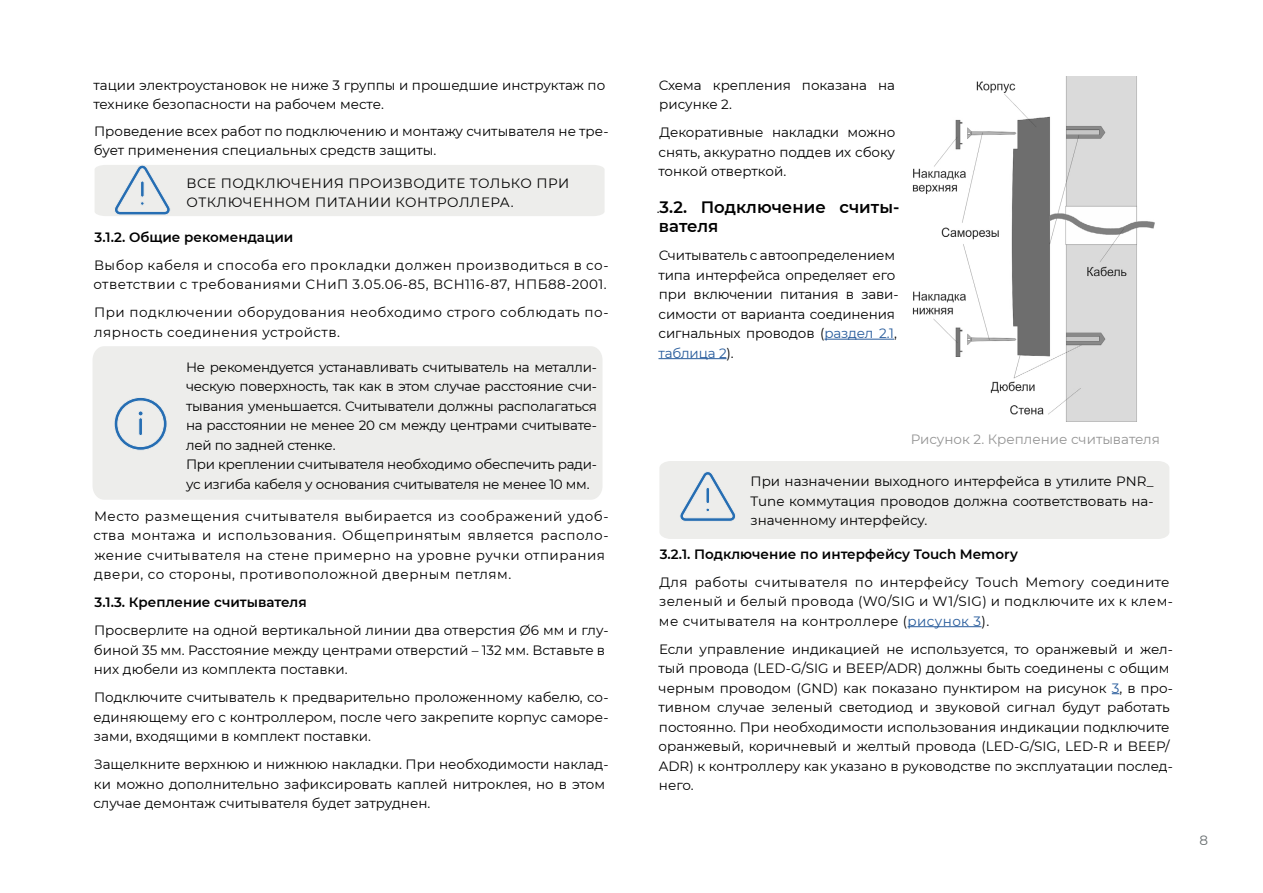
<style>
.page{position:relative;width:1263px;height:893px;background:#fff}
.page>*{position:absolute;margin:0;border:0;box-sizing:border-box;transform-origin:0 0}
.абзац2{font:600 16.5px/19.5px "Montserrat";color:#000}
.абзац2-2{font:13.5px/19.5px "Montserrat";color:#000}
.абзац2-3{font:13.5px/19.5px "Montserrat";letter-spacing:.035em;color:#000}
.текст{font:13.5px/19.5px "Montserrat";letter-spacing:.03em;color:#000}
.абзац2-4{font:13.5px/19.5px "Montserrat";letter-spacing:-.02em;color:#000}
.абзац2-5{font:600 13.5px "Montserrat";color:#000}
.текст-2{font:13.5px "Montserrat";color:#949494}
.Подзаголовок{font:600 13.5px "Montserrat";color:#000}
.t1{font:13.5px "Montserrat";color:#686e70}
.s1{font-weight:400;font-size:13.5px}
.s2{color:#275b9b}
</style>
<div class="page">
<hr style="left:824px;top:339px;width:70px;height:1px;background:#275b9b">
<hr style="left:658px;top:358px;width:68px;height:1px;background:#275b9b">
<hr style="left:908px;top:626px;width:73px;height:1px;background:#275b9b">
<div style="left:95px;top:165px;width:509px;height:51px;background:#ededeb"></div>
<div style="left:93px;top:346px;width:509px;height:154px;background:#ededeb"></div>
<svg style="left:113px;top:397px;width:55px;height:54px;background:#cdd8e2"></svg>
<img style="left:912px;top:77px;width:243px;height:344px">
<div style="left:659px;top:461px;width:510px;height:78px;background:#ededeb"></div>
<p class="абзац2-2" style="left:93px;top:75px;width:513px">тации электроустановок не ниже 3 группы и прошедшие инструктаж по технике безопасности на рабочем месте.</p>
<p class="абзац2-2" style="left:94px;top:121px;width:516px">Проведение всех работ по подключению и монтажу считывателя не тре&shy;бует применения специальных средств защиты.</p>
<p class="абзац2-3" style="left:187px;top:173px;width:384px">ВСЕ ПОДКЛЮЧЕНИЯ ПРОИЗВОДИТЕ ТОЛЬКО ПРИ<br>ОТКЛЮЧЕННОМ ПИТАНИИ КОНТРОЛЛЕРА.</p>
<p class="Подзаголовок" style="left:95px;top:227px;width:200px">3.1.2. Общие рекомендации</p>
<p class="абзац2-3" style="left:93px;top:255px;width:516px">Выбор кабеля и способа его прокладки должен производиться в со&shy;ответствии с требованиями СНиП 3.05.06-85, ВСН116-87, НПБ88-2001.</p>
<p class="абзац2-3" style="left:94px;top:302px;width:516px">При подключении оборудования необходимо строго соблюдать по&shy;лярность соединения устройств.</p>
<p class="абзац2-2" style="left:186px;top:357px;width:412px;text-align:justify">Не рекомендуется устанавливать считыватель на металли&shy;ческую поверхность, так как в этом случае расстояние счи&shy;тывания уменьшается. Считыватели должны располагаться на расстоянии не менее 20 см между центрами считывате&shy;лей по задней стенке.</p>
<p class="абзац2-4" style="left:186px;top:454px;width:412px">При креплении считывателя необходимо обеспечить ради&shy;ус изгиба кабеля у основания считывателя не менее 10 мм.</p>
<p class="абзац2-3" style="left:93px;top:506px;width:516px">Место размещения считывателя выбирается из соображений удоб&shy;ства монтажа и использования. Общепринятым является располо&shy;жение считывателя на стене примерно на уровне ручки отпирания двери, со стороны, противоположной дверным петлям.</p>
<p class="абзац2-5" style="left:95px;top:593px;width:214px">3.1.3. Крепление считывателя</p>
<p class="абзац2-2" style="left:94px;top:620px;width:516px">Просверлите на одной вертикальной линии два отверстия Ø6 мм и глу&shy;биной 35 мм. Расстояние между центрами отверстий – 132 мм. Вставьте в них дюбели из комплекта поставки.</p>
<p class="абзац2-2" style="left:93px;top:687px;width:516px;text-align:justify">Подключите считыватель к предварительно проложенному кабелю, со&shy;единяющему его с контроллером, после чего закрепите корпус саморе&shy;зами, входящими в комплект поставки.</p>
<p class="абзац2-2" style="left:93px;top:754px;width:516px">Защелкните верхнюю и нижнюю накладки. При необходимости наклад&shy;ки можно дополнительно зафиксировать каплей нитроклея, но в этом случае демонтаж считывателя будет затруднен.</p>
<p class="абзац2-2" style="left:659px;top:75px;width:238px">Схема крепления показана на рисунке 2.</p>
<p class="абзац2-2" style="left:658px;top:122px;width:238px;text-align:justify">Декоративные накладки можно снять, аккуратно поддев их сбоку тонкой отверткой.</p>
<p class="абзац2" style="left:657px;top:196px;width:244px"><span class="s1">.</span>3.2. Подключение считы&shy;вателя</p>
<p class="абзац2-2" style="left:658px;top:245px;width:242px">Считыватель с автоопределением типа интерфейса определяет его при включении питания в зави&shy;симости от варианта соединения сигнальных проводов (<span class="s2">раздел 2.1</span>, <span class="s2">таблица 2</span>).</p>
<p class="текст-2" style="left:911px;top:430px;width:251px">Рисунок 2. Крепление считывателя</p>
<p class="абзац2-2" style="left:750px;top:471px;width:404px;text-align:justify">При назначении выходного интерфейса в утилите PNR_ Tune коммутация проводов должна соответствовать на&shy;значенному интерфейсу.</p>
<p class="абзац2-5" style="left:660px;top:544px;width:360px">3.2.1. Подключение по интерфейсу Touch Memory</p>
<p class="текст" style="left:659px;top:572px;width:515px">Для работы считывателя по интерфейсу Touch Memory соедините зеленый и белый провода (W0/SIG и W1/SIG) и подключите их к клем&shy;ме считывателя на контроллере (<span class="s2">рисунок 3</span>).</p>
<p class="абзац2-2" style="left:658px;top:639px;width:516px">Если управление индикацией не используется, то оранжевый и жел&shy;тый провода (LED-G/SIG и BEEP/ADR) должны быть соединены с общим черным проводом (GND) как показано пунктиром на рисунок <span class="s2">3</span>, в про&shy;тивном случае зеленый светодиод и звуковой сигнал будут работать постоянно. При необходимости использования индикации подключите оранжевый, коричневый и желтый провода (LED-G/SIG, LED-R и BEEP/ ADR) к контроллеру как указано в руководстве по эксплуатации послед&shy;него.</p>
<p class="t1" style="left:1199px;top:831px;width:10px">8</p>
</div>
